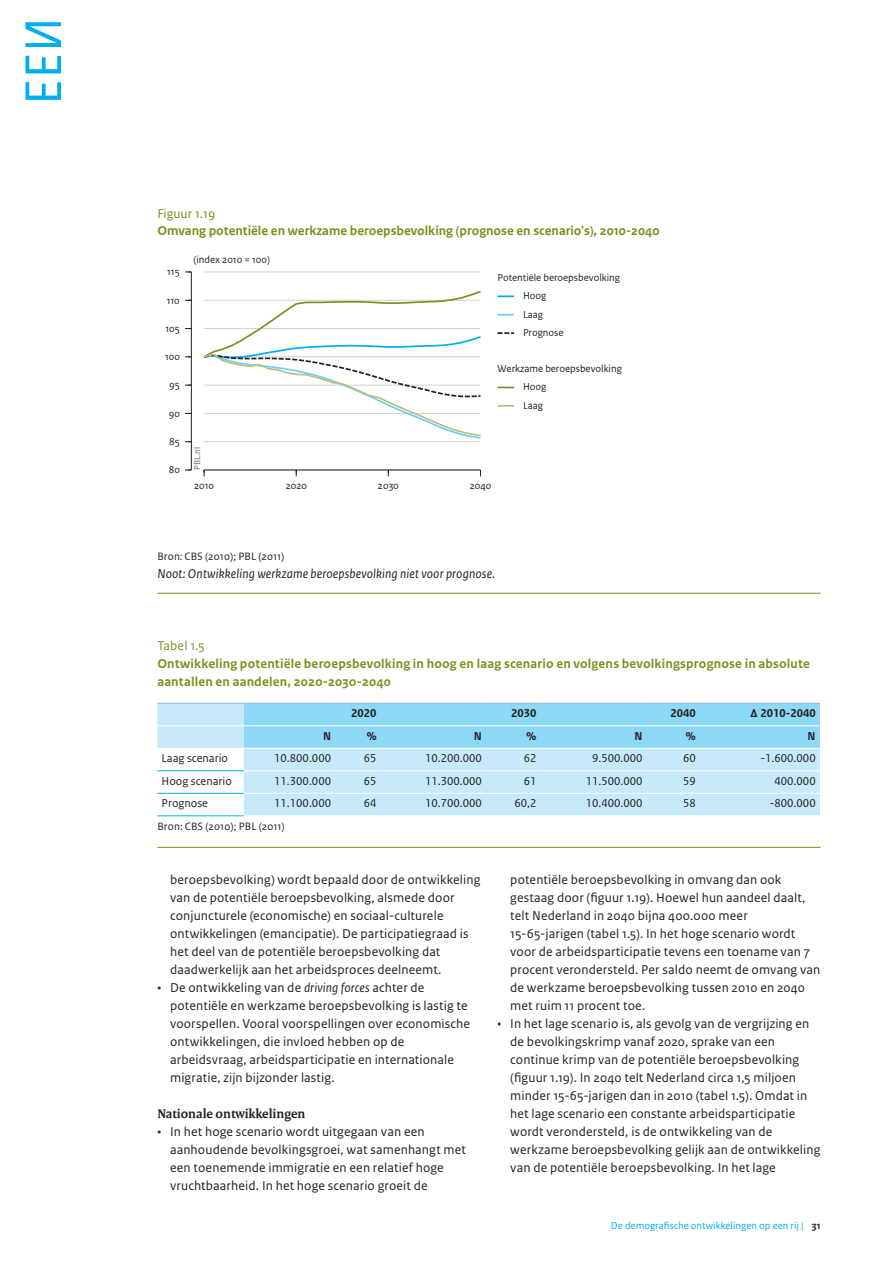
<style>
.page{position:relative;width:893px;height:1263px;background:#fff}
.page>*{position:absolute;margin:0;border:0;box-sizing:border-box;transform-origin:0 0}
.t1{font:13.5px/18px "Rijksoverheid Sans Text";letter-spacing:.01em;color:#231f20}
.Caption_T{font:700 13.5px/18px "Rijksoverheid Sans Text";letter-spacing:.015em;color:#808d1d}
.t2{font:700 13.5px "Rijksoverheid Sans Text TT";color:#808d1d}
.t3{font:italic 13.5px "Rijksoverheid Sans Text";letter-spacing:.01em;color:#231f20}
.t4{font:700 13.5px "Rijksoverheid Serif";color:#231f20}
.Label_F{font:13.5px "Rijksoverheid Sans Text";color:#808d1d}
.Label_T{font:13.5px "Rijksoverheid Sans Text";letter-spacing:.01em;color:#808d1d}
.N_T{font:12px "Rijksoverheid Sans Text";color:#231f20}
.N_T-2{font:700 12px "Rijksoverheid Sans Text";color:#231f20}
.Source_F{font:11.25px "Rijksoverheid Sans Text";letter-spacing:.01em;color:#231f20}
.Source_lijnonder{font:11.25px "Rijksoverheid Sans Text";letter-spacing:.01em;color:#231f20}
.t5{font:10.5px/18.3px "Rijksoverheid Sans Text TT";color:#231f20}
.t6{font:10.5px "Rijksoverheid Sans Text";color:#00aeef}
.t7{font:9px "Rijksoverheid Sans Text TT";color:#6c6d70}
.s1{font-style:italic}
.s2{font-weight:700;color:#231f20}
</style>
<div class="page">
<hr style="left:204px;top:441px;width:276px;height:1px;background:#d1d2d4">
<hr style="left:204px;top:272px;width:276px;height:1px;background:#d1d2d4">
<svg style="left:203px;top:290px;width:278px;height:149px"></svg>
<hr style="left:204px;top:470px;width:276px;height:1px;background:#231f20">
<hr style="left:191px;top:272px;width:1px;height:198px;background:#231f20">
<svg style="left:497px;top:295px;width:17px;height:2px"></svg>
<svg style="left:497px;top:314px;width:17px;height:2px"></svg>
<svg style="left:497px;top:332px;width:17px;height:2px"></svg>
<svg style="left:497px;top:387px;width:17px;height:1px"></svg>
<svg style="left:497px;top:405px;width:17px;height:2px"></svg>
<hr style="left:157px;top:593px;width:664px;height:1px;background:#808d1d">
<hr style="left:157px;top:847px;width:664px;height:1px;background:#808d1d">
<svg style="left:157px;top:704px;width:663px;height:111px;background:#cdecfa"></svg>
<div style="left:244px;top:704px;width:576px;height:44px;background:#8dd7f7"></div>
<hr style="left:157px;top:725px;width:87px;height:1px;background:#fff">
<hr style="left:244px;top:725px;width:91px;height:1px;background:#fff">
<hr style="left:335px;top:725px;width:46px;height:1px;background:#fff">
<hr style="left:381px;top:725px;width:105px;height:1px;background:#fff">
<hr style="left:486px;top:725px;width:55px;height:1px;background:#fff">
<hr style="left:541px;top:725px;width:106px;height:1px;background:#fff">
<hr style="left:647px;top:725px;width:53px;height:1px;background:#fff">
<hr style="left:700px;top:725px;width:120px;height:1px;background:#fff">
<hr style="left:244px;top:770px;width:91px;height:1px;background:#fff">
<hr style="left:335px;top:770px;width:46px;height:1px;background:#fff">
<hr style="left:381px;top:770px;width:105px;height:1px;background:#fff">
<hr style="left:486px;top:770px;width:55px;height:1px;background:#fff">
<hr style="left:541px;top:770px;width:106px;height:1px;background:#fff">
<hr style="left:647px;top:770px;width:53px;height:1px;background:#fff">
<hr style="left:700px;top:770px;width:120px;height:1px;background:#fff">
<hr style="left:244px;top:793px;width:91px;height:1px;background:#fff">
<hr style="left:335px;top:793px;width:46px;height:1px;background:#fff">
<hr style="left:381px;top:793px;width:105px;height:1px;background:#fff">
<hr style="left:486px;top:793px;width:55px;height:1px;background:#fff">
<hr style="left:541px;top:793px;width:106px;height:1px;background:#fff">
<hr style="left:647px;top:793px;width:53px;height:1px;background:#fff">
<hr style="left:700px;top:793px;width:120px;height:1px;background:#fff">
<hr style="left:157px;top:770px;width:87px;height:1px;background:#00aeef">
<hr style="left:157px;top:793px;width:87px;height:1px;background:#00aeef">
<hr style="left:157px;top:703px;width:87px;height:1px;background:#95b3d7">
<hr style="left:244px;top:703px;width:91px;height:1px;background:#95b3d7">
<hr style="left:335px;top:703px;width:46px;height:1px;background:#95b3d7">
<hr style="left:381px;top:703px;width:105px;height:1px;background:#95b3d7">
<hr style="left:486px;top:703px;width:55px;height:1px;background:#95b3d7">
<hr style="left:541px;top:703px;width:106px;height:1px;background:#95b3d7">
<hr style="left:647px;top:703px;width:53px;height:1px;background:#95b3d7">
<hr style="left:700px;top:703px;width:120px;height:1px;background:#95b3d7">
<hr style="left:244px;top:748px;width:91px;height:1px;background:#fff">
<hr style="left:335px;top:748px;width:46px;height:1px;background:#fff">
<hr style="left:381px;top:748px;width:105px;height:1px;background:#fff">
<hr style="left:486px;top:748px;width:55px;height:1px;background:#fff">
<hr style="left:541px;top:748px;width:106px;height:1px;background:#fff">
<hr style="left:647px;top:748px;width:53px;height:1px;background:#fff">
<hr style="left:700px;top:748px;width:120px;height:1px;background:#fff">
<hr style="left:157px;top:815px;width:87px;height:1px;background:#00aeef">
<hr style="left:157px;top:748px;width:87px;height:1px;background:#fff">
<p class="Label_F" style="left:157px;top:206px;width:59px">Figuur 1.19</p>
<p class="t2" style="left:157px;top:223px;width:504px">Omvang potentiële en werkzame beroepsbevolking (prognose en scenario's), 2010-2040</p>
<p class="t5" style="left:167px;top:263px;width:14px">115</p>
<p class="t5" style="left:167px;top:291px;width:15px">110</p>
<p class="t5" style="left:165px;top:319px;width:16px">105</p>
<p class="t5" style="left:165px;top:348px;width:16px">100</p>
<p class="t5" style="left:169px;top:376px;width:12px">95</p>
<p class="t5" style="left:169px;top:404px;width:13px">90</p>
<p class="t5" style="left:169px;top:433px;width:12px">85</p>
<p class="t5" style="left:169px;top:461px;width:13px">80</p>
<p class="t5" style="left:193px;top:250px;width:78px">(index 2010 = 100)</p>
<p class="t7" style="left:192px;top:470px;width:25px;rotate:-90deg">PBL.nl</p>
<p class="t5" style="left:523px;top:269px;width:98px;text-indent:-26px">Potentiële beroepsbevolking<br>Hoog<br>Laag<br>Prognose</p>
<p class="t5" style="left:523px;top:360px;width:100px;text-indent:-26px">Werkzame beroepsbevolking<br>Hoog<br>Laag</p>
<p class="t5" style="left:194px;top:477px;width:22px">2010</p>
<p class="t5" style="left:286px;top:477px;width:23px">2020</p>
<p class="t5" style="left:378px;top:477px;width:22px">2030</p>
<p class="t5" style="left:470px;top:477px;width:23px">2040</p>
<p class="Source_F" style="left:157px;top:550px;width:128px">Bron<span class="s1">:</span> CBS (2010); PBL (2011)</p>
<p class="t3" style="left:157px;top:566px;width:339px">Noot: Ontwikkeling werkzame beroepsbevolking niet voor prognose.</p>
<p class="Label_T" style="left:157px;top:638px;width:49px">Tabel 1.5</p>
<p class="Caption_T" style="left:157px;top:655px;width:654px">Ontwikkeling potentiële beroepsbevolking in hoog en laag scenario en volgens bevolkingsprognose in absolute aantallen en aandelen, 2020-2030-2040</p>
<p class="N_T-2" style="left:351px;top:706px;width:27px">2020</p>
<p class="N_T-2" style="left:511px;top:706px;width:27px">2030</p>
<p class="N_T-2" style="left:670px;top:706px;width:27px">2040</p>
<p class="N_T-2" style="left:750px;top:706px;width:67px">∆ 2010-2040</p>
<p class="N_T-2" style="left:323px;top:729px;width:10px">N</p>
<p class="N_T-2" style="left:367px;top:729px;width:11px">%</p>
<p class="N_T-2" style="left:474px;top:729px;width:10px">N</p>
<p class="N_T-2" style="left:527px;top:729px;width:11px">%</p>
<p class="N_T-2" style="left:634px;top:729px;width:10px">N</p>
<p class="N_T-2" style="left:686px;top:729px;width:11px">%</p>
<p class="N_T-2" style="left:808px;top:729px;width:10px">N</p>
<p class="N_T" style="left:162px;top:751px;width:68px">Laag scenario</p>
<p class="N_T" style="left:274px;top:751px;width:58px">10.800.000</p>
<p class="N_T" style="left:364px;top:751px;width:14px">65</p>
<p class="N_T" style="left:425px;top:751px;width:58px">10.200.000</p>
<p class="N_T" style="left:524px;top:751px;width:14px">62</p>
<p class="N_T" style="left:592px;top:751px;width:52px">9.500.000</p>
<p class="N_T" style="left:683px;top:751px;width:14px">60</p>
<p class="N_T" style="left:760px;top:751px;width:57px">-1.600.000</p>
<p class="N_T" style="left:162px;top:774px;width:72px">Hoog scenario</p>
<p class="N_T" style="left:274px;top:774px;width:58px">11.300.000</p>
<p class="N_T" style="left:364px;top:774px;width:14px">65</p>
<p class="N_T" style="left:425px;top:774px;width:58px">11.300.000</p>
<p class="N_T" style="left:524px;top:774px;width:14px">61</p>
<p class="N_T" style="left:586px;top:774px;width:58px">11.500.000</p>
<p class="N_T" style="left:683px;top:774px;width:14px">59</p>
<p class="N_T" style="left:774px;top:774px;width:43px">400.000</p>
<p class="N_T" style="left:162px;top:796px;width:48px">Prognose</p>
<p class="N_T" style="left:274px;top:796px;width:58px">11.100.000</p>
<p class="N_T" style="left:364px;top:796px;width:14px">64</p>
<p class="N_T" style="left:425px;top:796px;width:58px">10.700.000</p>
<p class="N_T" style="left:514px;top:796px;width:24px">60,2</p>
<p class="N_T" style="left:586px;top:796px;width:58px">10.400.000</p>
<p class="N_T" style="left:683px;top:796px;width:14px">58</p>
<p class="N_T" style="left:770px;top:796px;width:47px">-800.000</p>
<p class="Source_lijnonder" style="left:157px;top:820px;width:129px">Bron: CBS (2010); PBL (2011)</p>
<p class="t1" style="left:170px;top:871px;width:312px">beroepsbevolking) wordt bepaald door de ontwikkeling van de potentiële beroepsbevolking, alsmede door conjuncturele (economische) en sociaal-culturele ontwikkelingen (emancipatie). De participatiegraad is het deel van de potentiële beroepsbevolking dat daadwerkelijk aan het arbeidsproces deelneemt.</p>
<p class="t1" style="left:170px;top:979px;width:301px;text-indent:-13px">• De ontwikkeling van de <span class="s1">driving forces</span> achter de potentiële en werkzame beroepsbevolking is lastig te voorspellen. Vooral voorspellingen over economische ontwikkelingen, die invloed hebben op de arbeidsvraag, arbeidsparticipatie en internationale migratie, zijn bijzonder lastig.</p>
<h4 class="t4" style="left:157px;top:1105px;width:150px">Nationale ontwikkelingen</h4>
<p class="t1" style="left:170px;top:1123px;width:298px;text-indent:-13px">• In het hoge scenario wordt uitgegaan van een aanhoudende bevolkingsgroei, wat samenhangt met een toenemende immigratie en een relatief hoge vruchtbaarheid. In het hoge scenario groeit de</p>
<p class="t1" style="left:510px;top:871px;width:312px">potentiële beroepsbevolking in omvang dan ook gestaag door (figuur 1.19). Hoewel hun aandeel daalt, telt Nederland in 2040 bijna 400.000 meer 15-65-jarigen (tabel 1.5). In het hoge scenario wordt voor de arbeidsparticipatie tevens een toename van 7 procent verondersteld. Per saldo neemt de omvang van de werkzame beroepsbevolking tussen 2010 en 2040 met ruim 11 procent toe.</p>
<p class="t1" style="left:510px;top:1015px;width:312px;text-indent:-13px">• In het lage scenario is, als gevolg van de vergrijzing en de bevolkingskrimp vanaf 2020, sprake van een continue krimp van de potentiële beroepsbevolking (figuur 1.19). In 2040 telt Nederland circa 1,5 miljoen minder 15-65-jarigen dan in 2010 (tabel 1.5). Omdat in het lage scenario een constante arbeidsparticipatie wordt verondersteld, is de ontwikkeling van de werkzame beroepsbevolking gelijk aan de ontwikkeling van de potentiële beroepsbevolking. In het lage</p>
<p class="t6" style="left:611px;top:1219px;width:211px">De demografische ontwikkelingen op een rij | <span class="s2">31</span></p>
</div>
